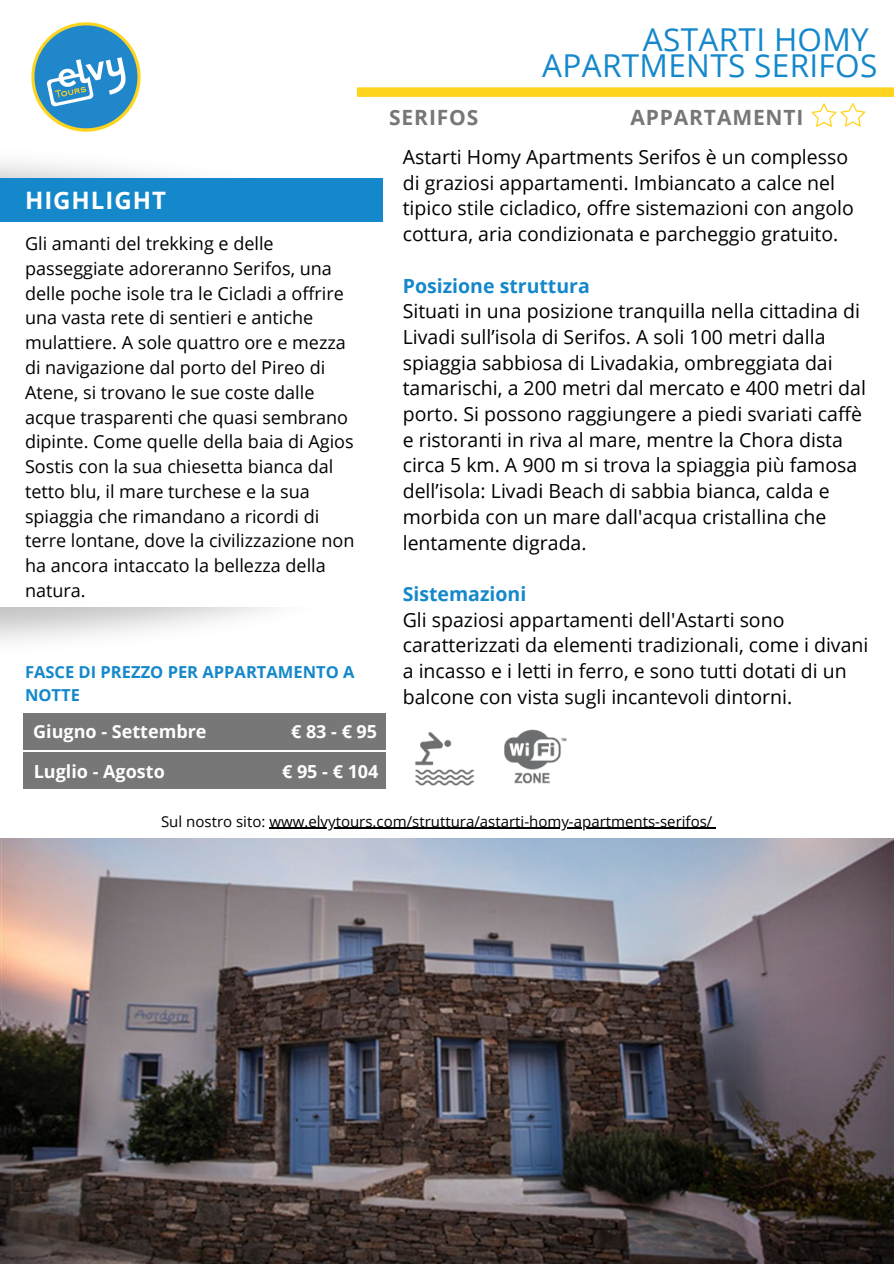
<style>
.page{position:relative;width:894px;height:1264px;background:#fff}
.page>*{position:absolute;margin:0;border:0;box-sizing:border-box;transform-origin:0 0}
.t1{font:31.5px/26.1px "Open Sans";letter-spacing:.01em;color:#1488ca;text-align:right}
.t2{font:700 24px "Open Sans";letter-spacing:.04em;color:#fff}
.t3{font:700 21px "Open Sans";letter-spacing:.04em;color:#777}
.t4{font:19.5px/25.7px "Open Sans";color:#000}
.t5{font:700 19.5px "Open Sans";color:#1488ca}
.t6{font:18px/24.8px "Open Sans";color:#000}
.t7{font:700 18px "Open Sans";color:#fff}
.t8{font:700 16.5px/22.5px "Open Sans";color:#1488ca}
.t9{font:15px "Open Sans";color:#000}
</style>
<div class="page">
<img style="left:0;top:838px;width:893px;height:425px">
<img style="left:31px;top:22px;width:110px;height:67px">
<svg style="left:357px;top:87px;width:536px;height:10px;background:#ffd528"></svg>
<svg style="left:811px;top:103px;width:54px;height:24px"></svg>
<div style="left:23px;top:713px;width:363px;height:36px;background:#777"></div>
<div style="left:23px;top:752px;width:363px;height:36px;background:#777"></div>
<img style="left:415px;top:732px;width:60px;height:54px">
<img style="left:0;top:89px;width:401px;height:133px">
<div style="left:0;top:179px;width:382px;height:43px;background:#1488ca"></div>
<hr style="left:269px;top:828px;width:443px;height:1px;background:#000">
<img style="left:504px;top:729px;width:63px;height:55px">
<h1 class="t1" style="left:542px;top:25px;width:336px">ASTARTI HOMY<br>APARTMENTS SERIFOS</h1>
<p class="t2" style="left:25px;top:184px;width:142px">HIGHLIGHT</p>
<p class="t6" style="left:25px;top:231px;width:331px">Gli amanti del trekking e delle passeggiate adoreranno Serifos, una delle poche isole tra le Cicladi a offrire una vasta rete di sentieri e antiche mulattiere. A sole quattro ore e mezza di navigazione dal porto del Pireo di Atene, si trovano le sue coste dalle acque trasparenti che quasi sembrano dipinte. Come quelle della baia di Agios Sostis con la sua chiesetta bianca dal tetto blu, il mare turchese e la sua spiaggia che rimandano a ricordi di terre lontane, dove la civilizzazione non ha ancora intaccato la bellezza della natura.</p>
<p class="t8" style="left:25px;top:660px;width:331px">FASCE DI PREZZO PER APPARTAMENTO A<br>NOTTE</p>
<p class="t7" style="left:33px;top:718px;width:175px">Giugno - Settembre</p>
<p class="t7" style="left:291px;top:718px;width:88px">€ 83 - € 95</p>
<p class="t7" style="left:34px;top:758px;width:133px">Luglio - Agosto</p>
<p class="t7" style="left:282px;top:758px;width:98px">€ 95 - € 104</p>
<p class="t3" style="left:389px;top:102px;width:91px">SERIFOS</p>
<p class="t3" style="left:630px;top:102px;width:174px">APPARTAMENTI</p>
<p class="t4" style="left:402px;top:144px;width:452px">Astarti Homy Apartments Serifos è un complesso di graziosi appartamenti. Imbiancato a calce nel tipico stile cicladico, offre sistemazioni con angolo cottura, aria condizionata e parcheggio gratuito.</p>
<p class="t5" style="left:402px;top:272px;width:188px">Posizione struttura</p>
<p class="t4" style="left:402px;top:298px;width:464px">Situati in una posizione tranquilla nella cittadina di Livadi sull’isola di Serifos. A soli 100 metri dalla spiaggia sabbiosa di Livadakia, ombreggiata dai tamarischi, a 200 metri dal mercato e 400 metri dal porto. Si possono raggiungere a piedi svariati caffè e ristoranti in riva al mare, mentre la Chora dista circa 5 km. A 900 m si trova la spiaggia più famosa dell’isola: Livadi Beach di sabbia bianca, calda e morbida con un mare dall'acqua cristallina che lentamente digrada.</p>
<p class="t5" style="left:402px;top:580px;width:125px">Sistemazioni</p>
<p class="t4" style="left:402px;top:606px;width:467px">Gli spaziosi appartamenti dell'Astarti sono caratterizzati da elementi tradizionali, come i divani a incasso e i letti in ferro, e sono tutti dotati di un balcone con vista sugli incantevoli dintorni.</p>
<p class="t9" style="left:161px;top:810px;width:552px">Sul nostro sito: www.elvytours.com/struttura/astarti-homy-apartments-serifos/</p>
</div>
